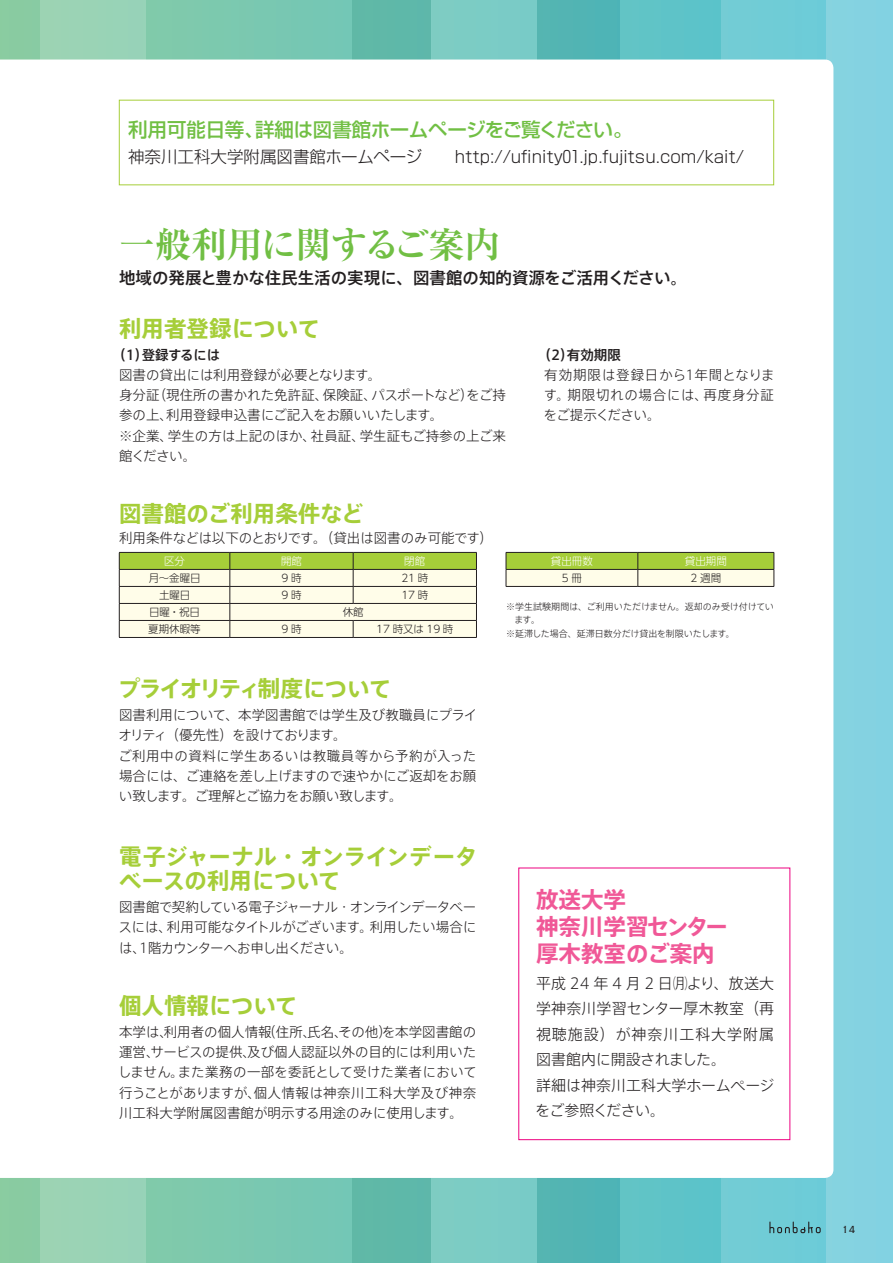
<style>
.page{position:relative;width:893px;height:1263px;background:#fff}
.page>*{position:absolute;margin:0;border:0;box-sizing:border-box;transform-origin:0 0}
.t1{font:700 36px "Ryumin Pr 5";letter-spacing:-.01em;color:#71bf44}
.t2{font:700 22.5px/24px "Axis Std";letter-spacing:-.01em;color:#a6ce39}
.t3{font:700 22.5px "Axis Std";letter-spacing:-.07em;color:#a6ce39}
.t4{font:700 22.5px "Axis Std";color:#f05897}
.t5{font:700 22.5px "Axis Std";letter-spacing:-.035em;color:#f05897}
.t6{font:500 19.5px "Shin Go Pr 5";letter-spacing:-.02em;color:#71bf44}
.t7{font:300 16.5px "Shin Go Pr 5";color:#231f20}
.t8{font:500 16.5px "Axis Std";color:#231f20}
.t9{font:300 15px/25.5px "Axis Std";color:#231f20;text-align:justify}
.t10{font:300 13.5px/20.2px "Axis Std";color:#231f20;text-align:justify}
.t11{font:500 13.5px "Axis Std";letter-spacing:-.005em;color:#231f20}
.t12{font:13.5px "Copperplate Gothic Std 29 BC";color:#231f20}
.t13{font:300 10.5px "UD Shin Go Pro";color:#231f20}
.t14{font:300 10.5px "UD Shin Go Pro";color:#fff}
.t15{font:300 9px/13.5px "Axis Std";color:#231f20}
</style>
<div class="page">
<svg style="left:352px;top:0;width:268px;height:1263px;background:#58b6ae"></svg>
<div style="left:146px;top:0;width:206px;height:1263px;background:#7bc8b0"></div>
<div style="left:431px;top:0;width:105px;height:1263px;background:#7bccc5"></div>
<div style="left:620px;top:0;width:101px;height:1263px;background:#5ec3c8"></div>
<div style="left:0;top:0;width:41px;height:1263px;background:#89cba1"></div>
<div style="left:41px;top:0;width:105px;height:1263px;background:#9ad3b5"></div>
<div style="left:721px;top:0;width:105px;height:1263px;background:#70ccd6"></div>
<div style="left:826px;top:0;width:67px;height:1263px;background:#84d2e1"></div>
<div style="left:0;top:60px;width:833px;height:1118px;background:#fff"></div>
<svg style="left:119px;top:552px;width:358px;height:85px;background:#dfe5ba"></svg>
<hr style="left:119px;top:637px;width:111px;height:1px;background:#231f20">
<hr style="left:230px;top:637px;width:123px;height:1px;background:#231f20">
<hr style="left:353px;top:637px;width:124px;height:1px;background:#231f20">
<svg style="left:506px;top:552px;width:269px;height:34px;background:#c6d889"></svg>
<hr style="left:506px;top:586px;width:132px;height:1px;background:#231f20">
<hr style="left:638px;top:586px;width:136px;height:1px;background:#231f20">
<svg style="left:769px;top:1221px;width:52px;height:12px"></svg>
<p class="t6" style="left:128px;top:114px;width:506px">利用可能日等、詳細は図書館ホームページをご覧ください。</p>
<p class="t7" style="left:128px;top:143px;width:618px">神奈川工科大学附属図書館ホームページ　　http://ufinity01.jp.fujitsu.com/kait/</p>
<p class="t1" style="left:119px;top:216px;width:383px">一般利用に関するご案内</p>
<p class="t8" style="left:119px;top:265px;width:570px">地域の発展と豊かな住民生活の実現に、図書館の知的資源をご活用ください。</p>
<p class="t2" style="left:119px;top:315px;width:203px">利用者登録について</p>
<p class="t11" style="left:112px;top:344px;width:109px">（1）登録するには</p>
<p class="t10" style="left:119px;top:364px;width:264px">図書の貸出には利用登録が必要となります。</p>
<p class="t10" style="left:119px;top:384px;width:388px">身分証（現住所の書かれた免許証、保険証、パスポートなど）をご持参の上、利用登録申込書にご記入をお願いいたします。</p>
<p class="t10" style="left:119px;top:424px;width:388px">※企業、学生の方は上記のほか、社員証、学生証もご持参の上ご来館ください。</p>
<p class="t2" style="left:119px;top:500px;width:246px">図書館のご利用条件など</p>
<p class="t10" style="left:119px;top:527px;width:375px">利用条件などは以下のとおりです。（貸出は図書のみ可能です）</p>
<p class="t11" style="left:538px;top:344px;width:85px">（2）有効期限</p>
<p class="t10" style="left:544px;top:364px;width:233px">有効期限は登録日から1年間となります。期限切れの場合には、再度身分証をご提示ください。</p>
<p class="t14" style="left:164px;top:552px;width:22px">区分</p>
<p class="t14" style="left:281px;top:552px;width:22px">開館</p>
<p class="t14" style="left:404px;top:552px;width:22px">閉館</p>
<p class="t13" style="left:149px;top:569px;width:53px">月〜金曜日</p>
<p class="t13" style="left:281px;top:569px;width:22px">9時</p>
<p class="t13" style="left:401px;top:569px;width:28px">21 時</p>
<p class="t13" style="left:159px;top:586px;width:33px">土曜日</p>
<p class="t13" style="left:281px;top:586px;width:22px">9時</p>
<p class="t13" style="left:401px;top:586px;width:28px">17 時</p>
<p class="t13" style="left:149px;top:603px;width:52px">日曜・祝日</p>
<p class="t13" style="left:343px;top:603px;width:22px">休館</p>
<p class="t13" style="left:148px;top:620px;width:54px">夏期休暇等</p>
<p class="t13" style="left:281px;top:620px;width:22px">9時</p>
<p class="t13" style="left:376px;top:620px;width:79px">17 時又は 19 時</p>
<p class="t3" style="left:118px;top:672px;width:275px">プライオリティ制度について</p>
<p class="t10" style="left:119px;top:704px;width:360px">図書利用について、本学図書館では学生及び教職員にプライオリティ（優先性）を設けております。</p>
<p class="t10" style="left:118px;top:745px;width:359px">ご利用中の資料に学生あるいは教職員等から予約が入った場合には、ご連絡を差し上げますので速やかにご返却をお願い致します。ご理解とご協力をお願い致します。</p>
<p class="t2" style="left:119px;top:843px;width:360px">電子ジャーナル・オンラインデータベースの利用について</p>
<p class="t10" style="left:119px;top:896px;width:359px">図書館で契約している電子ジャーナル・オンラインデータベースには、利用可能なタイトルがございます。利用したい場合には、1階カウンターへお申し出ください。</p>
<p class="t2" style="left:119px;top:992px;width:180px">個人情報について</p>
<p class="t10" style="left:118px;top:1021px;width:360px">本学は、利用者の個人情報（住所、氏名、その他）を本学図書館の運営、サービスの提供、及び個人認証以外の目的には利用いたしません。また業務の一部を委託として受けた業者において行うことがありますが、個人情報は神奈川工科大学及び神奈川工科大学附属図書館が明示する用途のみに使用します。</p>
<p class="t14" style="left:551px;top:552px;width:43px">貸出冊数</p>
<p class="t14" style="left:685px;top:552px;width:43px">貸出期間</p>
<p class="t13" style="left:562px;top:569px;width:22px">5冊</p>
<p class="t13" style="left:691px;top:569px;width:32px">2 週間</p>
<p class="t15" style="left:515px;top:599px;width:261px;text-indent:-9px">※学生試験期間は、ご利用いただけません。返却のみ受け付けています。</p>
<p class="t15" style="left:506px;top:626px;width:230px">※延滞した場合、延滞日数分だけ貸出を制限いたします。</p>
<p class="t4" style="left:536px;top:882px;width:91px">放送大学</p>
<p class="t5" style="left:536px;top:909px;width:193px">神奈川学習センター</p>
<p class="t4" style="left:536px;top:936px;width:180px">厚木教室のご案内</p>
<p class="t9" style="left:536px;top:969px;width:240px">平成 24 年 4 月 2 日㈪より、放送大学神奈川学習センター厚木教室（再視聴施設）が神奈川工科大学附属図書館内に開設されました。</p>
<p class="t9" style="left:536px;top:1071px;width:240px">詳細は神奈川工科大学ホームページをご参照ください。</p>
<p class="t12" style="left:842px;top:1223px;width:15px">14</p>
</div>
